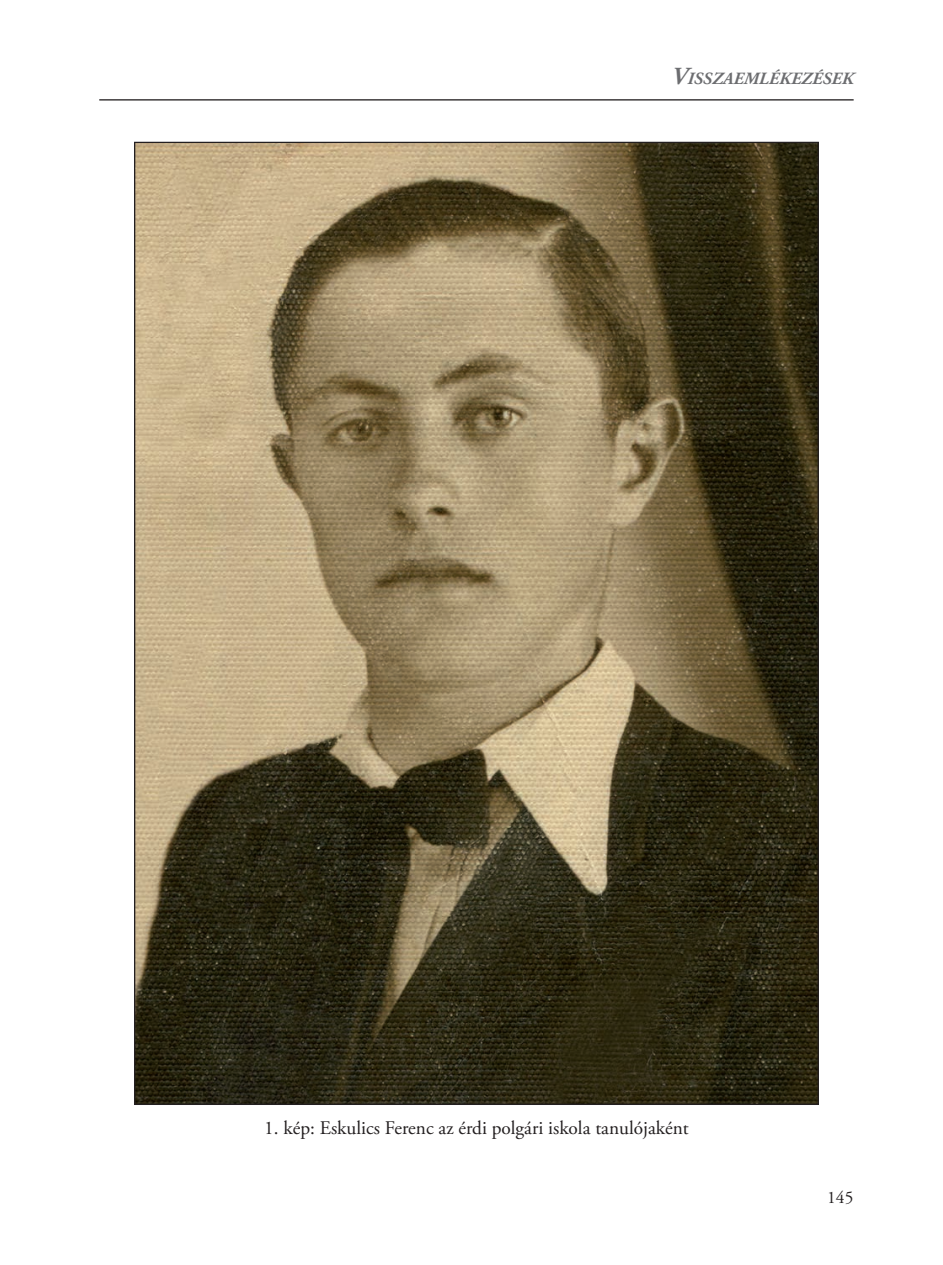
<style>
.page{position:relative;width:943px;height:1265px;background:#fff}
.page>*{position:absolute;margin:0;border:0;box-sizing:border-box;transform-origin:0 0}
.t1{font:19.25px "Adobe Garamond Pro";letter-spacing:-.02em;color:#231f20}
.t2{font:17.5px "Adobe Garamond Pro";color:#231f20}
.t3{font:italic 700 17.15px "Adobe Garamond Pro";color:#6c6d70}
.s1{font-size:24.5px}
</style>
<div class="page">
<hr style="left:99px;top:99px;width:754px;height:2px;background:#231f20">
<img style="left:136px;top:144px;width:681px;height:959px">
<p class="t3" style="left:671px;top:69px;width:183px"><span class="s1">V</span>ISSZAEMLÉKEZÉSEK</p>
<p class="t1" style="left:264px;top:1116px;width:426px">1. kép: Eskulics Ferenc az érdi polgári iskola tanulójaként</p>
<p class="t2" style="left:827px;top:1187px;width:28px">145</p>
</div>
